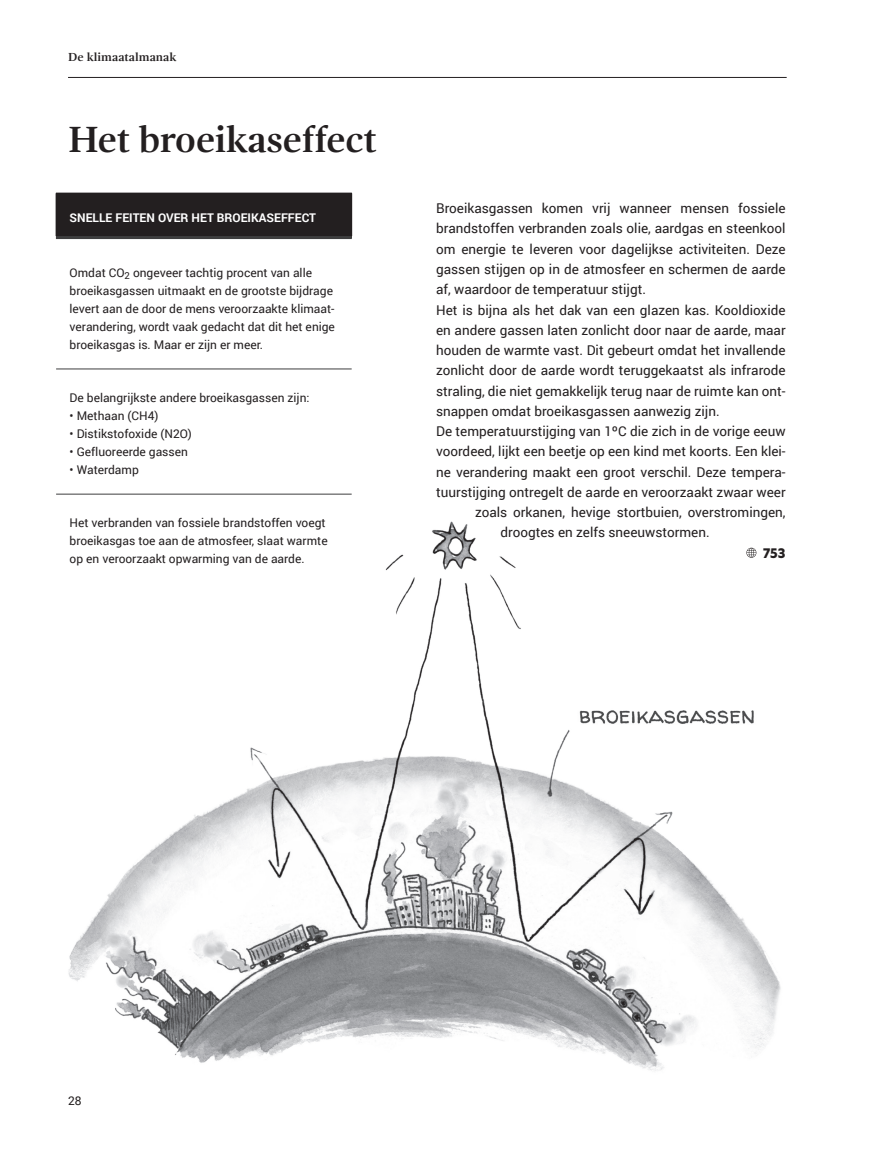
<style>
.page{position:relative;width:893px;height:1149px;background:#fff}
.page>*{position:absolute;margin:0;border:0;box-sizing:border-box;transform-origin:0 0}
.t1{font:700 37.5px "Gandhi Serif";letter-spacing:-.015em;color:#231f20}
.t2{font:13.5px "Roboto";color:#231f20}
.t3{font:700 13.5px "Rustica";color:#231f20}
.t4{font:12px/18px "Roboto";color:#231f20}
.t5{font:700 12px "Roboto";color:#fff}
.t6{font:700 12px "Gandhi Serif";color:#231f20}
</style>
<div class="page">
<img style="left:56px;top:494px;width:725px;height:577px">
<svg style="left:746px;top:547px;width:10px;height:10px"></svg>
<div style="left:56px;top:193px;width:296px;height:44px;background:#231f20"></div>
<hr style="left:56px;top:236px;width:296px;height:3px;background:#3e3e3f">
<hr style="left:56px;top:368px;width:296px;height:1px;background:#3e3e3f">
<hr style="left:56px;top:493px;width:296px;height:1px;background:#3e3e3f">
<hr style="left:68px;top:77px;width:719px;height:1px;background:#231f20">
<p class="t6" style="left:68px;top:50px;width:110px">De klimaatalmanak</p>
<h1 class="t1" style="left:68px;top:118px;width:311px">Het broeikaseffect</h1>
<p class="t5" style="left:70px;top:209px;width:248px">SNELLE FEITEN OVER HET BROEIKASEFFECT</p>
<p class="t4" style="left:70px;top:263px;width:267px">Omdat CO<sub>2</sub> ongeveer tachtig procent van alle broeikasgassen uitmaakt en de grootste bijdrage levert aan de door de mens veroorzaakte klimaat&shy;verandering, wordt vaak gedacht dat dit het enige broeikasgas is. Maar er zijn er meer.</p>
<p class="t4" style="left:70px;top:388px;width:241px">De belangrijkste andere broeikasgassen zijn:</p>
<p class="t4" style="left:70px;top:406px;width:90px">• Methaan (CH4)</p>
<p class="t4" style="left:70px;top:424px;width:124px">• Distikstofoxide (N2O)</p>
<p class="t4" style="left:70px;top:442px;width:120px">• Gefluoreerde gassen</p>
<p class="t4" style="left:70px;top:460px;width:71px">• Waterdamp</p>
<p class="t4" style="left:70px;top:513px;width:260px">Het verbranden van fossiele brandstoffen voegt broeikasgas toe aan de atmosfeer, slaat warmte op en veroorzaakt opwarming van de aarde.</p>
<p class="t2" style="left:436px;top:199px;width:351px">Broeikasgassen komen vrij wanneer mensen fossiele</p>
<p class="t2" style="left:436px;top:219px;width:351px">brandstoffen verbranden zoals olie, aardgas en steenkool</p>
<p class="t2" style="left:436px;top:239px;width:351px">om energie te leveren voor dagelijkse activiteiten. Deze</p>
<p class="t2" style="left:436px;top:259px;width:351px">gassen stijgen op in de atmosfeer en schermen de aarde</p>
<p class="t2" style="left:436px;top:280px;width:211px">af, waardoor de temperatuur stijgt.</p>
<p class="t2" style="left:436px;top:300px;width:351px">Het is bijna als het dak van een glazen kas. Kooldioxide</p>
<p class="t2" style="left:436px;top:320px;width:351px">en andere gassen laten zonlicht door naar de aarde, maar</p>
<p class="t2" style="left:436px;top:340px;width:351px">houden de warmte vast. Dit gebeurt omdat het invallende</p>
<p class="t2" style="left:436px;top:361px;width:351px">zonlicht door de aarde wordt teruggekaatst als infrarode</p>
<p class="t2" style="left:436px;top:381px;width:351px">straling, die niet gemakkelijk terug naar de ruimte kan ont-</p>
<p class="t2" style="left:436px;top:401px;width:285px">snappen omdat broeikasgassen aanwezig zijn.</p>
<p class="t2" style="left:436px;top:421px;width:351px">De temperatuurstijging van 1ºC die zich in de vorige eeuw</p>
<p class="t2" style="left:436px;top:442px;width:351px">voordeed, lijkt een beetje op een kind met koorts. Een klei-</p>
<p class="t2" style="left:436px;top:462px;width:351px">ne verandering maakt een groot verschil. Deze tempera-</p>
<p class="t2" style="left:436px;top:482px;width:351px">tuurstijging ontregelt de aarde en veroorzaakt zwaar weer</p>
<p class="t2" style="left:475px;top:502px;width:312px">zoals orkanen, hevige stortbuien, overstromingen,</p>
<p class="t2" style="left:501px;top:523px;width:211px">droogtes en zelfs sneeuwstormen.</p>
<p class="t3" style="left:763px;top:541px;width:24px">753</p>
<p class="t4" style="left:68px;top:1090px;width:15px">28</p>
</div>
